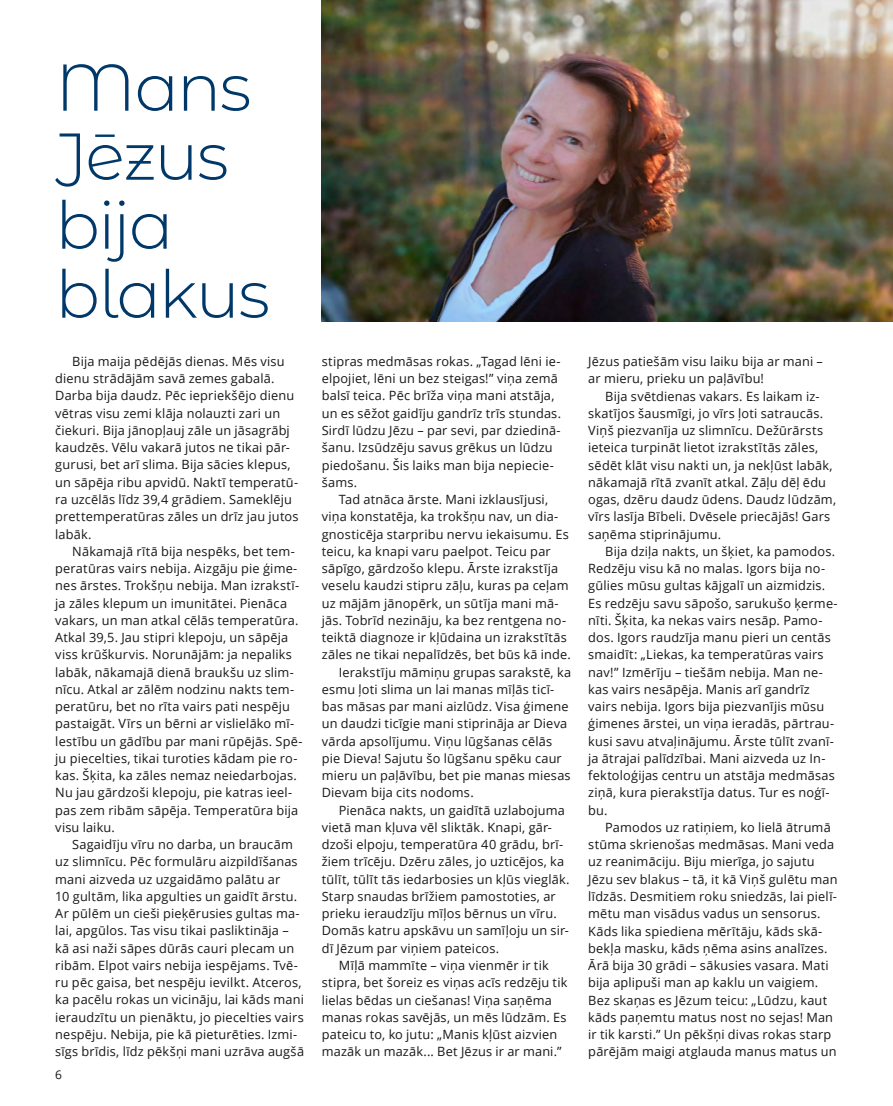
<style>
.page{position:relative;width:893px;height:1106px;background:#fff}
.page>*{position:absolute;margin:0;border:0;box-sizing:border-box;transform-origin:0 0}
.t1{font:300 66px/69px "Montserrat";letter-spacing:-.025em;color:#003969}
.t2{font:12.75px/17.2px "Open Sans";letter-spacing:.015em;color:#181716}
.t3{font:12px "Open Sans";color:#181716}
</style>
<div class="page">
<img style="left:322px;top:0;width:571px;height:321px">
<h1 class="t1" style="left:55px;top:51px;width:216px">Mans<br>Jēzus bija blakus</h1>
<p class="t2" style="left:55px;top:352px;width:245px;text-indent:17px">Bija maija pēdējās dienas. Mēs visu dienu strādājām savā zemes gabalā.<br>Darba bija daudz. Pēc iepriekšējo dienu vētras visu zemi klāja nolauzti zari un čiekuri. Bija jānopļauj zāle un jāsagrābj kaudzēs. Vēlu vakarā jutos ne tikai pār&shy;gurusi, bet arī slima. Bija sācies klepus, un sāpēja ribu apvidū. Naktī temperatū&shy;ra uzcēlās līdz 39,4 grādiem. Sameklēju prettemperatūras zāles un drīz jau jutos labāk.</p>
<p class="t2" style="left:55px;top:542px;width:249px;text-indent:17px">Nākamajā rītā bija nespēks, bet tem&shy;peratūras vairs nebija. Aizgāju pie ģime&shy;nes ārstes. Trokšņu nebija. Man izrakstī&shy;ja zāles klepum un imunitātei. Pienāca vakars, un man atkal cēlās temperatūra.<br>Atkal 39,5. Jau stipri klepoju, un sāpēja viss krūškurvis. Norunājām: ja nepaliks labāk, nākamajā dienā braukšu uz slim&shy;nīcu. Atkal ar zālēm nodzinu nakts tem&shy;peratūru, bet no rīta vairs pati nespēju pastaigāt. Vīrs un bērni ar vislielāko mī&shy;lestību un gādību par mani rūpējās. Spē&shy;ju piecelties, tikai turoties kādam pie ro&shy;kas. Šķita, ka zāles nemaz neiedarbojas.<br>Nu jau gārdzoši klepoju, pie katras ieel&shy;pas zem ribām sāpēja. Temperatūra bija visu laiku.</p>
<p class="t2" style="left:55px;top:835px;width:250px;text-indent:17px">Sagaidīju vīru no darba, un braucām uz slimnīcu. Pēc formulāru aizpildīšanas mani aizveda uz uzgaidāmo palātu ar<br>10 gultām, lika apgulties un gaidīt ārstu.<br>Ar pūlēm un cieši pieķērusies gultas ma&shy;lai, apgūlos. Tas visu tikai pasliktināja – kā asi naži sāpes dūrās cauri plecam un ribām. Elpot vairs nebija iespējams. Tvē&shy;ru pēc gaisa, bet nespēju ievilkt. Atceros, ka pacēlu rokas un vicināju, lai kāds mani ieraudzītu un pienāktu, jo piecelties vairs nespēju. Nebija, pie kā pieturēties. Izmi&shy;sīgs brīdis, līdz pēkšņi mani uzrāva augšā</p>
<p class="t3" style="left:55px;top:1066px;width:8px">6</p>
<p class="t2" style="left:322px;top:352px;width:241px">stipras medmāsas rokas. „Tagad lēni ie&shy;elpojiet, lēni un bez steigas!” viņa zemā balsī teica. Pēc brīža viņa mani atstāja, un es sēžot gaidīju gandrīz trīs stundas.<br>Sirdī lūdzu Jēzu – par sevi, par dziedinā&shy;šanu. Izsūdzēju savus grēkus un lūdzu piedošanu. Šis laiks man bija nepiecie&shy;šams.</p>
<p class="t2" style="left:339px;top:490px;width:211px">Tad atnāca ārste. Mani izklausījusi,</p>
<p class="t2" style="left:322px;top:507px;width:238px">viņa konstatēja, ka trokšņu nav, un dia-</p>
<p class="t2" style="left:322px;top:525px;width:248px">gnosticēja starpribu nervu iekaisumu. Es</p>
<p class="t2" style="left:322px;top:542px;width:231px">teicu, ka knapi varu paelpot. Teicu par</p>
<p class="t2" style="left:322px;top:559px;width:238px">sāpīgo, gārdzošo klepu. Ārste izrakstīja</p>
<p class="t2" style="left:322px;top:576px;width:248px">veselu kaudzi stipru zāļu, kuras pa ceļam</p>
<p class="t2" style="left:322px;top:594px;width:238px">uz mājām jānopērk, un sūtīja mani mā-</p>
<p class="t2" style="left:322px;top:611px;width:246px">jās. Tobrīd nezināju, ka bez rentgena no-</p>
<p class="t2" style="left:322px;top:628px;width:246px">teiktā diagnoze ir kļūdaina un izrakstītās</p>
<p class="t2" style="left:322px;top:645px;width:251px">zāles ne tikai nepalīdzēs, bet būs kā inde.</p>
<p class="t2" style="left:339px;top:663px;width:234px">Ierakstīju māmiņu grupas sarakstē, ka</p>
<p class="t2" style="left:322px;top:680px;width:234px">esmu ļoti slima un lai manas mīļās ticī-</p>
<p class="t2" style="left:322px;top:697px;width:248px">bas māsas par mani aizlūdz. Visa ģimene</p>
<p class="t2" style="left:322px;top:714px;width:247px">un daudzi ticīgie mani stiprināja ar Dieva</p>
<p class="t2" style="left:322px;top:732px;width:232px">vārda apsolījumu. Viņu lūgšanas cēlās</p>
<p class="t2" style="left:322px;top:749px;width:242px">pie Dieva! Sajutu šo lūgšanu spēku caur</p>
<p class="t2" style="left:322px;top:766px;width:250px">mieru un paļāvību, bet pie manas miesas</p>
<p class="t2" style="left:322px;top:783px;width:153px">Dievam bija cits nodoms.</p>
<p class="t2" style="left:339px;top:801px;width:228px">Pienāca nakts, un gaidītā uzlabojuma</p>
<p class="t2" style="left:322px;top:818px;width:232px">vietā man kļuva vēl sliktāk. Knapi, gār-</p>
<p class="t2" style="left:322px;top:835px;width:243px">dzoši elpoju, temperatūra 40 grādu, brī-</p>
<p class="t2" style="left:322px;top:852px;width:244px">žiem trīcēju. Dzēru zāles, jo uzticējos, ka</p>
<p class="t2" style="left:322px;top:870px;width:249px">tūlīt, tūlīt tās iedarbosies un kļūs vieglāk.</p>
<p class="t2" style="left:322px;top:887px;width:236px">Starp snaudas brīžiem pamostoties, ar</p>
<p class="t2" style="left:322px;top:904px;width:236px">prieku ieraudzīju mīļos bērnus un vīru.</p>
<p class="t2" style="left:322px;top:921px;width:249px">Domās katru apskāvu un samīļoju un sir-</p>
<p class="t2" style="left:322px;top:939px;width:179px">dī Jēzum par viņiem pateicos.</p>
<p class="t2" style="left:339px;top:956px;width:211px">Mīļā mammīte – viņa vienmēr ir tik</p>
<p class="t2" style="left:322px;top:973px;width:247px">stipra, bet šoreiz es viņas acīs redzēju tik</p>
<p class="t2" style="left:322px;top:991px;width:232px">lielas bēdas un ciešanas! Viņa saņēma</p>
<p class="t2" style="left:322px;top:1008px;width:246px">manas rokas savējās, un mēs lūdzām. Es</p>
<p class="t2" style="left:322px;top:1025px;width:237px">pateicu to, ko jutu: „Manis kļūst aizvien</p>
<p class="t2" style="left:322px;top:1042px;width:241px">mazāk un mazāk... Bet Jēzus ir ar mani.”</p>
<p class="t2" style="left:588px;top:352px;width:236px">Jēzus patiešām visu laiku bija ar mani – ar mieru, prieku un paļāvību!</p>
<p class="t2" style="left:588px;top:387px;width:249px;text-indent:17px">Bija svētdienas vakars. Es laikam iz&shy;skatījos šausmīgi, jo vīrs ļoti satraucās.<br>Viņš piezvanīja uz slimnīcu. Dežūrārsts ieteica turpināt lietot izrakstītās zāles, sēdēt klāt visu nakti un, ja nekļūst labāk, nākamajā rītā zvanīt atkal. Zāļu dēļ ēdu ogas, dzēru daudz ūdens. Daudz lūdzām, vīrs lasīja Bībeli. Dvēsele priecājās! Gars saņēma stiprinājumu.</p>
<p class="t2" style="left:588px;top:542px;width:251px;text-indent:17px">Bija dziļa nakts, un šķiet, ka pamodos.<br>Redzēju visu kā no malas. Igors bija no&shy;gūlies mūsu gultas kājgalī un aizmidzis.<br>Es redzēju savu sāpošo, sarukušo ķerme&shy;nīti. Šķita, ka nekas vairs nesāp. Pamo&shy;dos. Igors raudzīja manu pieri un centās smaidīt: „Liekas, ka temperatūras vairs nav!” Izmērīju – tiešām nebija. Man ne&shy;kas vairs nesāpēja. Manis arī gandrīz vairs nebija. Igors bija piezvanījis mūsu ģimenes ārstei, un viņa ieradās, pārtrau&shy;kusi savu atvaļinājumu. Ārste tūlīt zvanī&shy;ja ātrajai palīdzībai. Mani aizveda uz In&shy;fektoloģijas centru un atstāja medmāsas ziņā, kura pierakstīja datus. Tur es noģī&shy;bu.</p>
<p class="t2" style="left:588px;top:818px;width:251px;text-indent:17px">Pamodos uz ratiņiem, ko lielā ātrumā stūma skrienošas medmāsas. Mani veda uz reanimāciju. Biju mierīga, jo sajutu Jēzu sev blakus – tā, it kā Viņš gulētu man līdzās. Desmitiem roku sniedzās, lai pielī&shy;mētu man visādus vadus un sensorus.<br>Kāds lika spiediena mērītāju, kāds skā&shy;bekļa masku, kāds ņēma asins analīzes.<br>Ārā bija 30 grādi – sākusies vasara. Mati bija aplipuši man ap kaklu un vaigiem.<br>Bez skaņas es Jēzum teicu: „Lūdzu, kaut kāds paņemtu matus nost no sejas! Man ir tik karsti.” Un pēkšņi divas rokas starp pārējām maigi atglauda manus matus un</p>
</div>
